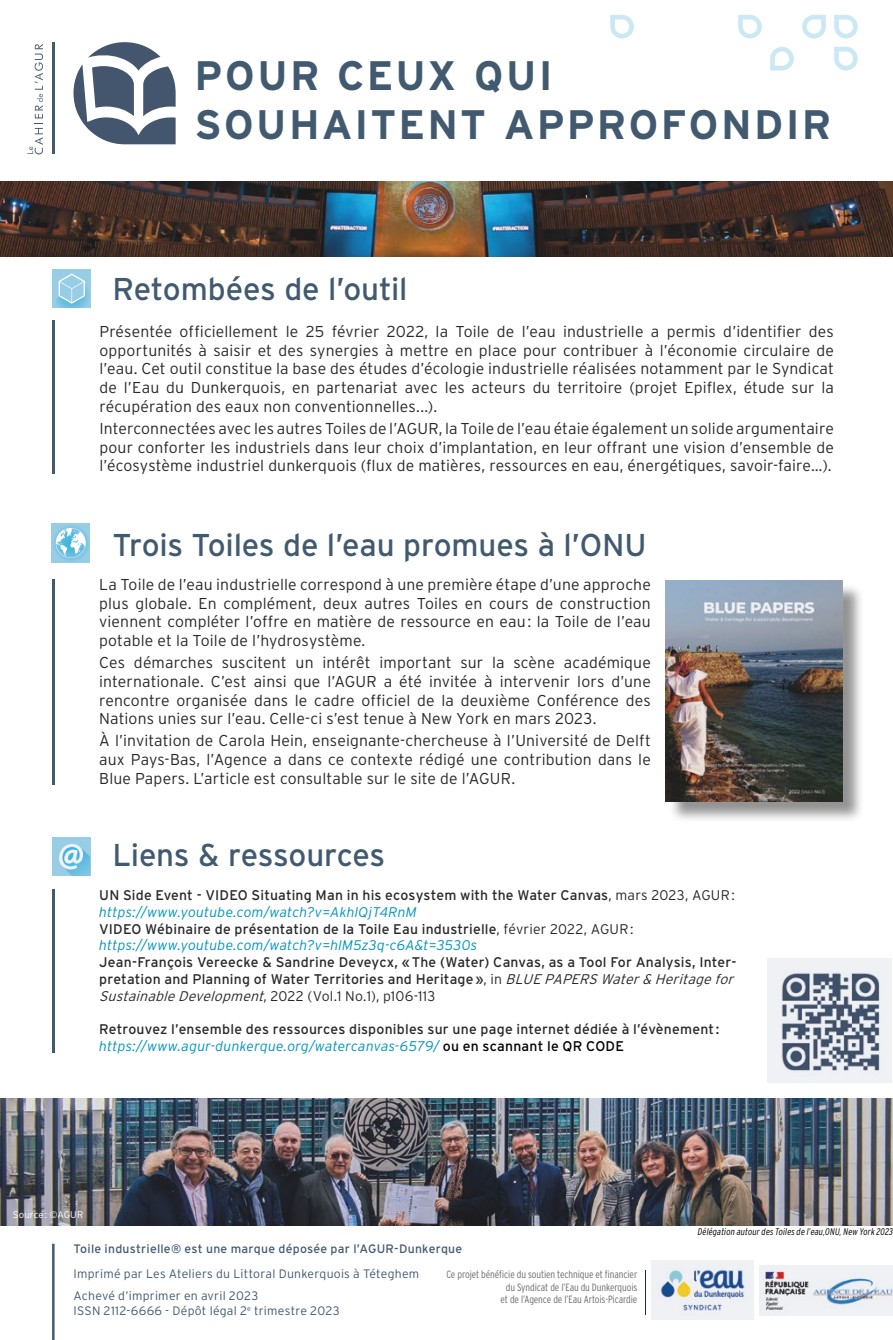
<style>
.page{position:relative;width:893px;height:1340px;background:#fff}
.page>*{position:absolute;margin:0;border:0;box-sizing:border-box;transform-origin:0 0}
.t1{font:700 41.12px/49.4px "Interstate";letter-spacing:.055em;color:#425a70}
.t2{font:31.5px "Interstate";letter-spacing:-.01em;color:#425a70}
.t3{font:300 15.75px/18.9px "Interstate";letter-spacing:.01em;color:#282828;text-align:justify}
.t4{font:14px/16.8px "Interstate";letter-spacing:.015em;color:#282828}
.t5{font:300 12.25px/22.4px "Interstate";letter-spacing:.02em;color:#425a70}
.t6{font:12.25px "Interstate";letter-spacing:.02em;color:#425a70}
.t7{font:300 condensed 10.5px/12.2px "Interstate";letter-spacing:-.01em;color:#6b6c6d;text-align:right}
.t8{font:italic 300 condensed 9.62px "Interstate";letter-spacing:.015em;color:#000}
.t9{font:300 9.62px "Interstate";letter-spacing:.015em;color:#fff}
.s1{font-weight:300}
.s2{font-weight:300;font-style:italic;color:#0095bd}
.s3{font-weight:300;font-style:italic}
.s4{color:#000}
</style>
<div class="page">
<svg style="left:27px;top:44px;width:16px;height:110px"></svg>
<svg style="left:52px;top:1243px;width:3px;height:96px"></svg>
<hr style="left:52px;top:42px;width:3px;height:112px;background:#425a70">
<div style="left:52px;top:837px;width:38px;height:38px;background:#98cde6"></div>
<svg style="left:59px;top:844px;width:31px;height:31px"></svg>
<img style="left:0;top:182px;width:893px;height:75px">
<svg style="left:834px;top:47px;width:24px;height:23px"></svg>
<svg style="left:834px;top:15px;width:24px;height:23px"></svg>
<svg style="left:802px;top:15px;width:24px;height:23px"></svg>
<svg style="left:770px;top:47px;width:24px;height:23px"></svg>
<svg style="left:738px;top:15px;width:24px;height:23px"></svg>
<svg style="left:610px;top:15px;width:24px;height:23px"></svg>
<svg style="left:74px;top:42px;width:102px;height:102px"></svg>
<hr style="left:645px;top:1270px;width:1px;height:45px;background:#282828">
<hr style="left:52px;top:320px;width:3px;height:154px;background:#425a70">
<hr style="left:52px;top:579px;width:3px;height:206px;background:#425a70">
<hr style="left:52px;top:888px;width:3px;height:164px;background:#425a70">
<img style="left:652px;top:1260px;width:102px;height:59px">
<img style="left:759px;top:1265px;width:134px;height:50px">
<svg style="left:52px;top:524px;width:38px;height:38px"></svg>
<svg style="left:56px;top:528px;width:30px;height:30px"></svg>
<div style="left:52px;top:269px;width:38px;height:39px;background:#98cde6"></div>
<svg style="left:56px;top:273px;width:33px;height:35px"></svg>
<img style="left:0;top:1098px;width:893px;height:127px">
<div style="left:668px;top:583px;width:196px;height:240px;background:#282828;opacity:.5"></div>
<img style="left:666px;top:580px;width:176px;height:221px">
<img style="left:767px;top:958px;width:124px;height:124px">
<h1 class="t1" style="left:195px;top:51px;width:638px">POUR CEUX QUI<br>SOUHAITENT APPROFONDIR</h1>
<h2 class="t2" style="left:113px;top:271px;width:296px">Retombées de l’outil</h2>
<p class="t3" style="left:99px;top:321px;width:736px">Présentée officiellement le 25 février 2022, la Toile de l’eau industrielle a permis d’identifier des opportunités à saisir et des synergies à mettre en place pour contribuer à l’économie circulaire de l’eau. Cet outil constitue la base des études d’écologie industrielle réalisées notamment par le Syndicat de l’Eau du Dunkerquois, en partenariat avec les acteurs du territoire (projet Epiflex, étude sur la récupération des eaux non conventionnelles...).</p>
<p class="t3" style="left:99px;top:418px;width:736px">Interconnectées avec les autres Toiles de l’AGUR, la Toile de l’eau étaie également un solide argumentaire pour conforter les industriels dans leur choix d’implantation, en leur offrant une vision d’ensemble de l’écosystème industriel dunkerquois (flux de matières, ressources en eau, énergétiques, savoir-faire…).</p>
<h2 class="t2" style="left:113px;top:527px;width:536px">Trois Toiles de l’eau promues à l’ONU</h2>
<p class="t3" style="left:99px;top:574px;width:553px">La Toile de l’eau industrielle correspond à une première étape d’une approche plus globale. En complément, deux autres Toiles en cours de construction viennent compléter l’offre en matière de ressource en eau: la Toile de l’eau potable et la Toile de l’hydrosystème.</p>
<p class="t3" style="left:99px;top:652px;width:553px">Ces démarches suscitent un intérêt important sur la scène académique internationale. C’est ainsi que l’AGUR a été invitée à intervenir lors d’une rencontre organisée dans le cadre officiel de la deuxième Conférence des Nations unies sur l’eau. Celle-ci s’est tenue à New York en mars 2023.</p>
<p class="t3" style="left:99px;top:730px;width:553px">À l’invitation de Carola Hein, enseignante-chercheuse à l’Université de Delft aux Pays-Bas, l’Agence a dans ce contexte rédigé une contribution dans le Blue Papers. L’article est consultable sur le site de l’AGUR.</p>
<h2 class="t2" style="left:113px;top:837px;width:274px">Liens &amp; ressources</h2>
<p class="t4" style="left:99px;top:886px;width:637px">UN Side Event - VIDEO Situating Man in his ecosystem with the Water Canvas<span class="s1">, mars 2023, AGUR: </span><span class="s2">https://www.youtube.com/watch?v=AkhlQjT4RnM<br></span>VIDEO Wébinaire de présentation de la Toile Eau industrielle<span class="s1">, février 2022, AGUR: </span><span class="s2">https://www.youtube.com/watch?v=hlM5z3q-c6A&amp;t=3530s</span></p>
<p class="t4" style="left:99px;top:953px;width:640px;text-align:justify">Jean-François Vereecke &amp; Sandrine Deveycx, «The (Water) Canvas, as a Tool For Analysis, Inter&shy;pretation and Planning of Water Territories and Heritage»<span class="s1">, in</span> <span class="s3">BLUEPAPERS Water&amp; Heritagefor SustainableDevelopment</span><span class="s1">, 2 0 2 2 ( V o l . 1 N o . 1 ) , p 1 0 6 - 1 1 3</span></p>
<p class="t4" style="left:99px;top:1021px;width:622px">Retrouvez l’ensemble des ressources disponibles sur une page internet dédiée à l’évènement: <span class="s2">https://www.agur-dunkerque.org/watercanvas-6579/</span> <span class="s4">ou en scannant le QR CODE</span></p>
<p class="t9" style="left:13px;top:1208px;width:72px">Source: ©AGUR</p>
<p class="t8" style="left:698px;top:1226px;width:197px">Délégation autour des Toiles de l’eau,ONU, New York 2023</p>
<p class="t6" style="left:74px;top:1241px;width:390px">Toile industrielle® est une marque déposée par l’AGUR-Dunkerque</p>
<p class="t5" style="left:74px;top:1262px;width:347px">Imprimé par Les Ateliers du Littoral Dunkerquois à Téteghem<br>Achevé d’imprimer en avril 2023</p>
<p class="t5" style="left:74px;top:1299px;width:268px">ISSN 2112-6666 - Dépôt légal 2<sup>e</sup> trimestre 2023</p>
<p class="t7" style="left:446px;top:1268px;width:192px">Ce projet bénéficie du soutien technique et financier du Syndicat de l’Eau du Dunkerquois<br>et de l’Agence de l’Eau Artois-Picardie</p>
</div>
